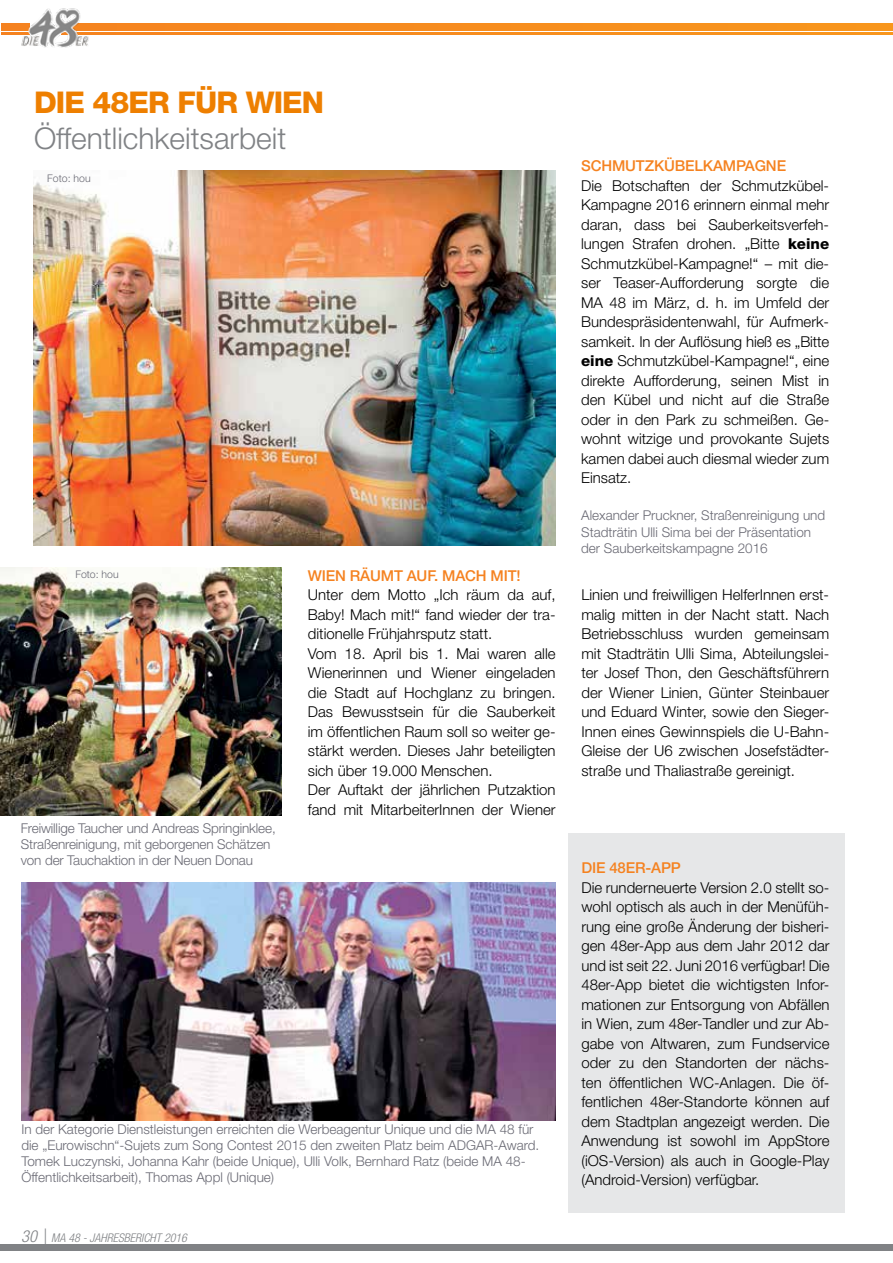
<style>
.page{position:relative;width:893px;height:1263px;background:#fff}
.page>*{position:absolute;margin:0;border:0;box-sizing:border-box;transform-origin:0 0}
.t1{font:300 30px "Helvetica Neue LT Std";color:#808285}
.t2{font:800 30px "Helvetica Neue LT Std";letter-spacing:-.03em;color:#ee7f00}
.t3{font:300 15px/19.5px "Helvetica Neue LT Std";color:#000;text-align:justify}
.t4{font:500 15px "Helvetica Neue LT Std";letter-spacing:-.01em;color:#f58220}
.t5{font:300 13.5px/16.2px "Helvetica Neue LT Std";color:#6a6a74}
.t6{font:italic 300 condensed 12px "Helvetica Neue LT Std";color:#808285}
.t7{font:300 10.5px "Helvetica Neue LT Std";color:#6a6a74}
.s1{font-weight:800}
.s2{font-size:16.5px}
</style>
<div class="page">
<div style="left:0;top:1244px;width:893px;height:6px;background:#808285"></div>
<div style="left:568px;top:833px;width:277px;height:379px;background:#e6e7e8"></div>
<div style="left:1px;top:24px;width:892px;height:6px;background:#f78d1e"></div>
<hr style="left:1px;top:32px;width:892px;height:2px;background:#f78d1e">
<img style="left:14px;top:8px;width:82px;height:39px">
<img style="left:34px;top:170px;width:522px;height:376px">
<img style="left:0;top:567px;width:281px;height:248px">
<img style="left:21px;top:882px;width:535px;height:238px">
<h1 class="t2" style="left:34px;top:84px;width:292px">DIe 48er für WIen</h1>
<h1 class="t1" style="left:34px;top:119px;width:254px">Öffentlichkeitsarbeit</h1>
<p class="t7" style="left:47px;top:172px;width:45px">Foto: hou</p>
<p class="t4" style="left:581px;top:157px;width:206px">SCHMUTZKÜBELKAMPAGNE</p>
<p class="t3" style="left:581px;top:175px;width:250px">Die Botschaften der Schmutzkübel-Kampagne 2016 erinnern einmal mehr daran, dass bei Sauberkeitsverfeh&shy;lungen Strafen drohen. „Bitte <span class="s1">keine </span>Schmutzkübel-Kampagne!“ – mit die&shy;ser Teaser-Aufforderung sorgte die MA 48 im März, d. h. im Umfeld der Bundespräsidentenwahl, für Aufmerk&shy;samkeit. In der Auflösung hieß es „Bitte <span class="s1">eine</span> Schmutzkübel-Kampagne!“, eine direkte Aufforderung, seinen Mist in den Kübel und nicht auf die Straße oder in den Park zu schmeißen. Ge&shy;wohnt witzige und provokante Sujets kamen dabei auch diesmal wieder zum Einsatz.</p>
<p class="t5" style="left:581px;top:507px;width:246px">Alexander Pruckner, Straßenreinigung und<br>Stadträtin Ulli Sima bei der Präsentation der Sauberkeitskampagne 2016</p>
<p class="t7" style="left:75px;top:568px;width:45px">Foto: hou</p>
<p class="t5" style="left:21px;top:819px;width:256px">Freiwillige Taucher und Andreas Springinklee,<br>Straßenreinigung, mit geborgenen Schätzen von der Tauchaktion in der Neuen Donau</p>
<p class="t4" style="left:308px;top:566px;width:214px">WIEN RÄUMT AUF. MACH MIT!</p>
<p class="t3" style="left:308px;top:585px;width:249px;text-align:left">Unter dem Motto „Ich räum da auf, Baby! Mach mit!“ fand wieder der tra&shy;ditionelle Frühjahrsputz statt.<br>Vom 18. April bis 1. Mai waren alle Wienerinnen und Wiener eingeladen die Stadt auf Hochglanz zu bringen.<br>Das Bewusstsein für die Sauberkeit im öffentlichen Raum soll so weiter ge&shy;stärkt werden. Dieses Jahr beteiligten sich über 19.000 Menschen.<br>Der Auftakt der jährlichen Putzaktion fand mit MitarbeiterInnen der Wiener</p>
<p class="t3" style="left:581px;top:585px;width:249px">Linien und freiwilligen HelferInnen erst&shy;malig mitten in der Nacht statt. Nach Betriebsschluss wurden gemeinsam mit Stadträtin Ulli Sima, Abteilungslei&shy;ter Josef Thon, den Geschäftsführern der Wiener Linien, Günter Steinbauer und Eduard Winter, sowie den Sieger-Innen eines Gewinnspiels die U-Bahn-Gleise der U6 zwischen Josefstädter&shy;straße und Thaliastraße gereinigt.</p>
<p class="t4" style="left:581px;top:859px;width:101px">DIE 48ER-APP</p>
<p class="t3" style="left:581px;top:877px;width:249px">Die runderneuerte Version 2.0 stellt so&shy;wohl optisch als auch in der Menüfüh&shy;rung eine große Änderung der bisheri-</p>
<p class="t3" style="left:581px;top:936px;width:250px">gen 48er-App aus dem Jahr 2012 dar und ist seit 22. Juni 2016 verfügbar! Die</p>
<p class="t3" style="left:581px;top:994px;width:250px">mationen zur Entsorgung von Abfällen</p>
<p class="t3" style="left:581px;top:1033px;width:250px">gabe von Altwaren, zum Fundservice</p>
<p class="t3" style="left:581px;top:975px;width:249px">48er-App bietet die wichtigsten Infor-</p>
<p class="t3" style="left:581px;top:1014px;width:249px">in Wien, zum 48er-Tandler und zur Ab-</p>
<p class="t3" style="left:581px;top:1053px;width:249px">oder zu den Standorten der nächs&shy;ten öffentlichen WC-Anlagen. Die öf-</p>
<p class="t5" style="left:21px;top:1120px;width:519px">In der Kategorie Dienstleistungen erreichten die Werbeagentur Unique und die MA 48 für die „Eurowischn“-Sujets zum Song Contest 2015 den zweiten Platz beim ADGAR-Award.<br>Tomek Luczynski, Johanna Kahr (beide Unique), Ulli Volk, Bernhard Ratz (beide MA 48- Öffentlichkeitsarbeit), Thomas Appl (Unique)</p>
<p class="t6" style="left:21px;top:1231px;width:167px"><span class="s2">30 |</span> MA 48 - JAHRESBERICHT 2016</p>
<p class="t3" style="left:581px;top:1092px;width:250px">fentlichen 48er-Standorte können auf dem Stadtplan angezeigt werden. Die Anwendung ist sowohl im AppStore (iOS-Version) als auch in Google-Play (Android-Version) verfügbar.</p>
</div>
